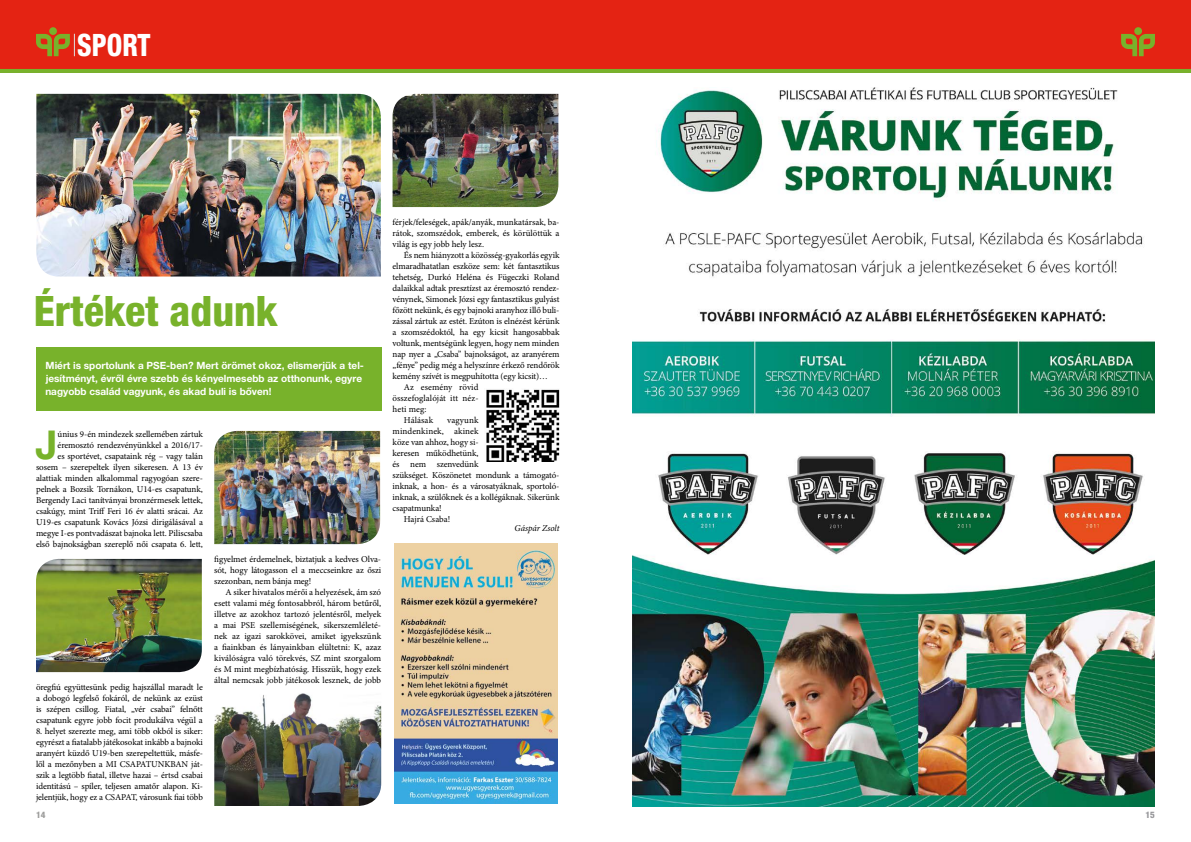
<style>
.page{position:relative;width:1191px;height:842px;background:#fff}
.page>*{position:absolute;margin:0;border:0;box-sizing:border-box;transform-origin:0 0}
.t1{font:800 condensed 42px "Helvetica Neue LT Pro";color:#78b22b}
.t2{font:700 39.8px "Helvetica Neue LT Pro";color:#78b22b}
.t3{font:800 condensed 30.9px "Helvetica Neue LT Pro";color:#fff;scale:.88 1}
.t4{font:700 10px/13px "Helvetica Neue LT Pro";color:#fff}
.t5{font:9px/11px "Minion Pro";letter-spacing:-.01em;color:#000;text-align:justify}
.t6{font:9px "Minion Pro";letter-spacing:.01em;color:#000}
.t7{font:italic 9px "Minion Pro";letter-spacing:-.005em;color:#000}
.t8{font:9px "Minion Pro";letter-spacing:.015em;color:#000}
.t9{font:800 condensed 9px "Helvetica Neue LT Pro";color:#9d9d9c}
.t10{font:800 condensed 9px "Helvetica Neue LT Pro";color:#98989b}
</style>
<div class="page">
<div style="left:0;top:0;width:1191px;height:69px;background:#e42313"></div>
<div style="left:49px;top:27px;width:8px;height:8px;background:#78b22b;border-radius:50%"></div>
<svg style="left:36px;top:34px;width:39px;height:25px"></svg>
<hr style="left:0;top:69px;width:1191px;height:4px;background:#78b22b">
<img style="left:394px;top:543px;width:163px;height:261px">
<div style="left:1134px;top:27px;width:8px;height:8px;background:#78b22b;border-radius:50%"></div>
<svg style="left:1116px;top:34px;width:39px;height:25px"></svg>
<img style="left:36px;top:94px;width:345px;height:182px">
<img style="left:633px;top:87px;width:522px;height:719px">
<div style="left:36px;top:347px;width:345px;height:64px;background:#78b22b"></div>
<img style="left:214px;top:693px;width:167px;height:113px">
<img style="left:214px;top:431px;width:166px;height:113px">
<img style="left:36px;top:559px;width:166px;height:113px">
<img style="left:486px;top:389px;width:73px;height:73px">
<img style="left:392px;top:94px;width:166px;height:113px">
<h3 class="t3" style="left:77px;top:26px;width:85px">SPORT</h3>
<h1 class="t1" style="left:34px;top:285px;width:245px">Értéket adunk</h1>
<p class="t4" style="left:45px;top:359px;width:320px">Miért is sportolunk a PSE-ben? Mert örömet okoz, elismerjük a tel&shy;jesítményt, évről évre szebb és kényelmesebb az otthonunk, egyre nagyobb család vagyunk, és akad buli is bőven!</p>
<h2 class="t2" style="left:35px;top:421px;width:24px">J</h2>
<p class="t5" style="left:36px;top:429px;width:168px;text-align:right">únius 9-én mindezek szellemében zártuk éremosztó rendezvényünkkel a 2016/17-<br>es sportévet, csapataink rég – vagy talán sosem – szerepeltek ilyen sikeresen. A 13 év alattiak minden alkalommal ragyogóan szere&shy;pelnek a Bozsik Tornákon, U14-es csapatunk, Bergendy Laci tanítványai bronzérmesek lettek, csakúgy, mint Triff Feri 16 év alatti srácai. Az U19-es csapatunk Kovács Józsi dirigálásával a megye I-es pontvadászat bajnoka lett. Piliscsaba első bajnokságban szereplő női csapata 6. lett,</p>
<p class="t5" style="left:36px;top:682px;width:168px">öregfiú együttesünk pedig hajszállal maradt le a dobogó legfelső fokáról, de nekünk az ezüst is szépen csillog. Fiatal, „vér csabai” felnőtt csapatunk egyre jobb focit produkálva végül a</p>
<p class="t5" style="left:36px;top:726px;width:168px">8. helyet szerezte meg, ami több okból is siker: egyrészt a fiatalabb játékosokat inkább a bajnoki aranyért küzdő U19-ben szerepeltettük, másfe&shy;lől a mezőnyben a MI CSAPATUNKBAN ját&shy;szik a legtöbb fiatal, illetve hazai – értsd csabai identitású – spíler, teljesen amatőr alapon. Ki&shy;jelentjük, hogy ez a CSAPAT, városunk fiai több</p>
<p class="t5" style="left:214px;top:554px;width:168px">figyelmet érdemelnek, biztatjuk a kedves Olva&shy;sót, hogy látogasson el a meccseinkre az őszi szezonban, nem bánja meg!</p>
<p class="t5" style="left:214px;top:587px;width:168px;text-indent:11px">A siker hivatalos mérői a helyezések, ám szó esett valami még fontosabbról, három betűről, illetve az azokhoz tartozó jelentésről, melyek a mai PSE szellemiségének, sikerszemléleté&shy;nek az igazi sarokkövei, amiket igyekszünk a fiainkban és lányainkban elültetni: K, azaz kiválóságra való törekvés, SZ mint szorgalom és M mint megbízhatóság. Hisszük, hogy ezek által nemcsak jobb játékosok lesznek, de jobb</p>
<p class="t5" style="left:392px;top:217px;width:168px">férjek/feleségek, apák/anyák, munkatársak, ba&shy;rátok, szomszédok, emberek, és körülöttük a világ is egy jobb hely lesz.</p>
<p class="t5" style="left:404px;top:250px;width:157px">És nem hiányzott a közösség-gyakorlás egyik</p>
<p class="t5" style="left:392px;top:261px;width:168px">elmaradhatatlan eszköze sem: két fantasztikus</p>
<p class="t5" style="left:392px;top:272px;width:168px">tehetség, Durkó Heléna és Fügeczki Roland</p>
<p class="t5" style="left:392px;top:283px;width:168px">dalaikkal adtak presztízst az éremosztó rendez-</p>
<p class="t5" style="left:392px;top:294px;width:168px">vénynek, Simonek Józsi egy fantasztikus gulyást</p>
<p class="t5" style="left:392px;top:305px;width:168px">főzött nekünk, és egy bajnoki aranyhoz illő buli-</p>
<p class="t5" style="left:392px;top:316px;width:168px">zással zártuk az estét. Ezúton is elnézést kérünk</p>
<p class="t5" style="left:392px;top:327px;width:168px">a szomszédoktól, ha egy kicsit hangosabbak</p>
<p class="t5" style="left:392px;top:338px;width:168px">voltunk, mentségünk legyen, hogy nem minden</p>
<p class="t5" style="left:392px;top:349px;width:168px">nap nyer a „Csaba” bajnokságot, az aranyérem</p>
<p class="t5" style="left:392px;top:360px;width:168px">„fénye” pedig még a helyszínre érkező rendőrök</p>
<p class="t5" style="left:392px;top:371px;width:157px">kemény szívét is megpuhította (egy kicsit)…</p>
<p class="t6" style="left:404px;top:381px;width:76px">Az esemény rövid</p>
<p class="t6" style="left:392px;top:392px;width:87px">összefoglalóját itt néz-</p>
<p class="t5" style="left:392px;top:404px;width:35px">heti meg:</p>
<p class="t8" style="left:404px;top:414px;width:31px">Hálásak</p>
<p class="t6" style="left:447px;top:414px;width:33px">vagyunk</p>
<p class="t6" style="left:392px;top:425px;width:87px">mindenkinek, akinek</p>
<p class="t5" style="left:392px;top:437px;width:87px">köze van ahhoz, hogy si-</p>
<p class="t5" style="left:392px;top:448px;width:87px">keresen működhetünk,</p>
<p class="t5" style="left:392px;top:459px;width:87px">és nem szenvedünk</p>
<p class="t5" style="left:392px;top:470px;width:168px">szükséget. Köszönetet mondunk a támogató-</p>
<p class="t5" style="left:392px;top:481px;width:168px">inknak, a hon- és a városatyáknak, sportoló-</p>
<p class="t5" style="left:392px;top:492px;width:168px">inknak, a szülőknek és a kollégáknak. Sikerünk</p>
<p class="t5" style="left:392px;top:503px;width:51px">csapatmunka!</p>
<p class="t5" style="left:404px;top:514px;width:48px">Hajrá Csaba!</p>
<p class="t7" style="left:514px;top:522px;width:46px">Gáspár Zsolt</p>
<p class="t9" style="left:36px;top:810px;width:11px">14</p>
<p class="t10" style="left:1145px;top:810px;width:11px">15</p>
</div>
